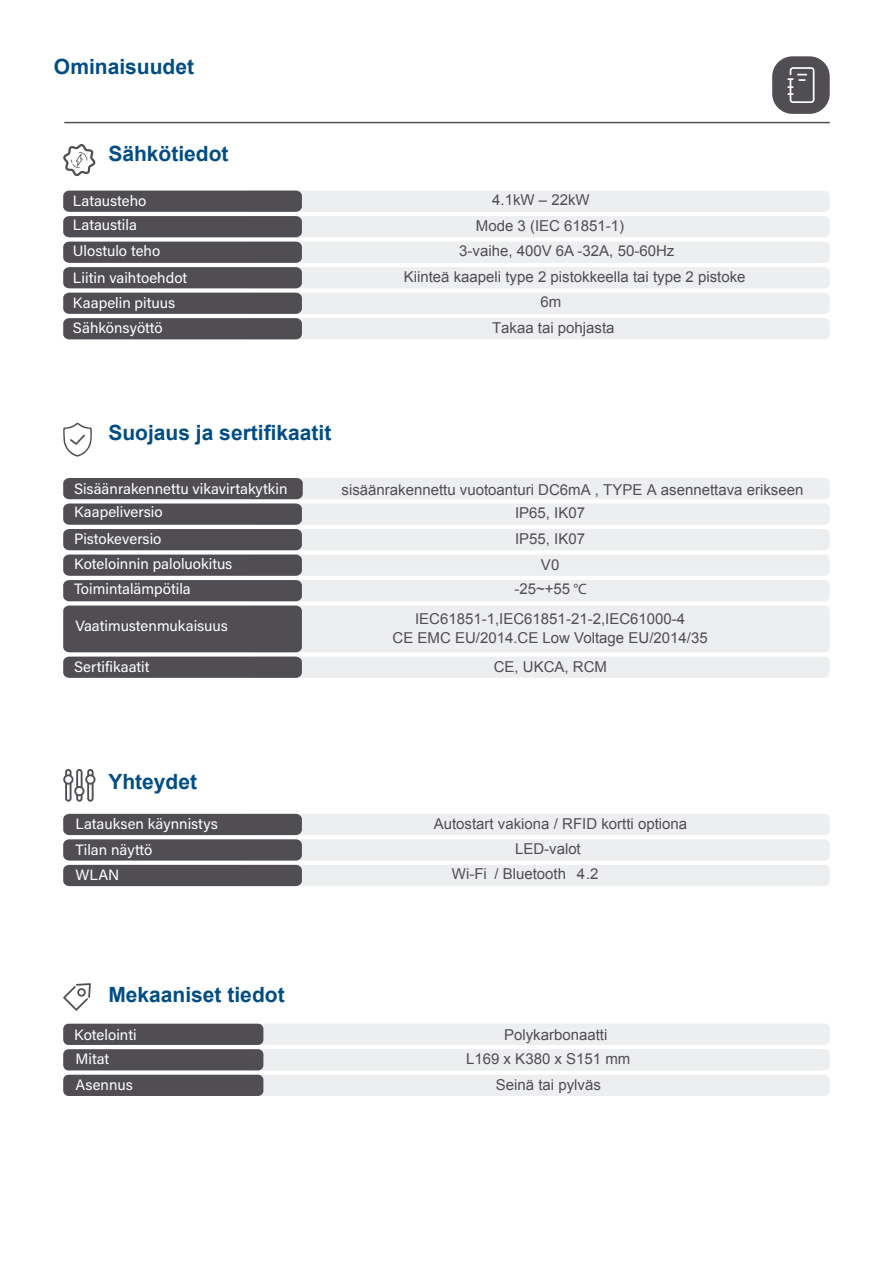
<style>
.page{position:relative;width:893px;height:1263px;background:#fff}
.page>*{position:absolute;margin:0;border:0;box-sizing:border-box;transform-origin:0 0}
.t1{font:700 21px "Arial";color:#004d85}
.t2{font:15px/26px "Arial";color:#504e53;text-align:center}
.t3{font:15px/25.5px "Acumin Variable Concept";color:#fff}
.s1{font-family:"Myriad Pro"}
</style>
<div class="page">
<div style="left:244px;top:191px;width:586px;height:21px;background:#edeeef;border-radius:5px"></div>
<div style="left:244px;top:216px;width:586px;height:21px;background:#edeeef;border-radius:5px"></div>
<div style="left:244px;top:242px;width:586px;height:21px;background:#edeeef;border-radius:5px"></div>
<div style="left:244px;top:267px;width:586px;height:21px;background:#edeeef;border-radius:5px"></div>
<div style="left:244px;top:293px;width:586px;height:21px;background:#edeeef;border-radius:5px"></div>
<div style="left:244px;top:318px;width:586px;height:21px;background:#edeeef;border-radius:5px"></div>
<svg style="left:63px;top:144px;width:32px;height:32px"></svg>
<svg style="left:63px;top:191px;width:239px;height:148px;background:#69686c"></svg>
<div style="left:248px;top:478px;width:582px;height:21px;background:#edeeef;border-radius:5px"></div>
<div style="left:248px;top:503px;width:582px;height:22px;background:#edeeef;border-radius:5px"></div>
<div style="left:248px;top:529px;width:582px;height:21px;background:#edeeef;border-radius:5px"></div>
<div style="left:248px;top:554px;width:582px;height:22px;background:#edeeef;border-radius:5px"></div>
<div style="left:248px;top:580px;width:582px;height:21px;background:#edeeef;border-radius:5px"></div>
<div style="left:248px;top:605px;width:582px;height:47px;background:#edeeef;border-radius:5px"></div>
<div style="left:248px;top:657px;width:582px;height:21px;background:#edeeef;border-radius:5px"></div>
<svg style="left:63px;top:423px;width:29px;height:34px"></svg>
<svg style="left:63px;top:478px;width:240px;height:200px;background:#69686c"></svg>
<div style="left:240px;top:814px;width:590px;height:21px;background:#edeeef;border-radius:5px"></div>
<div style="left:240px;top:839px;width:590px;height:21px;background:#edeeef;border-radius:5px"></div>
<div style="left:240px;top:865px;width:590px;height:21px;background:#edeeef;border-radius:5px"></div>
<svg style="left:63px;top:769px;width:33px;height:33px"></svg>
<svg style="left:63px;top:814px;width:239px;height:72px;background:#656368"></svg>
<div style="left:249px;top:1024px;width:581px;height:21px;background:#edeeef;border-radius:5px"></div>
<div style="left:249px;top:1049px;width:581px;height:21px;background:#edeeef;border-radius:5px"></div>
<div style="left:249px;top:1075px;width:581px;height:21px;background:#edeeef;border-radius:5px"></div>
<div style="left:63px;top:1024px;width:200px;height:21px;background:#504e53;border-radius:5px"></div>
<div style="left:63px;top:1049px;width:200px;height:21px;background:#504e53;border-radius:5px"></div>
<div style="left:63px;top:1075px;width:200px;height:21px;background:#504e53;border-radius:5px"></div>
<svg style="left:63px;top:983px;width:28px;height:28px"></svg>
<div style="left:772px;top:56px;width:58px;height:58px;background:#504e53;border-radius:20px"></div>
<hr style="left:64px;top:122px;width:766px;height:1px;background:#504e53">
<svg style="left:787px;top:67px;width:27px;height:36px"></svg>
<h1 class="t1" style="left:54px;top:53px;width:142px">Ominaisuudet</h1>
<h1 class="t1" style="left:108px;top:139px;width:122px">Sähkötiedot</h1>
<p class="t3" style="left:73px;top:188px;width:75px;line-height:24.2px">Latausteho<br>Lataustila</p>
<p class="t3" style="left:73px;top:238px;width:116px">Ulostulo teho<br>Liitin vaihtoehdot<br>Kaapelin pituus<br>Sähkönsyöttö</p>
<p class="t2" style="left:492px;top:187px;width:99px">4.1kW – 22kW</p>
<p class="t2" style="left:476px;top:212px;width:150px">Mode 3 (IEC 61851-1)</p>
<p class="t2" style="left:459px;top:238px;width:217px">3-vaihe, 400V 6A -32A, 50-60Hz</p>
<p class="t2" style="left:404px;top:264px;width:343px">Kiinteä kaapeli type 2 pistokkeella tai type 2 pistoke</p>
<p class="t2" style="left:540px;top:289px;width:22px">6m</p>
<p class="t2" style="left:492px;top:314px;width:124px">Takaa tai pohjasta</p>
<h1 class="t1" style="left:108px;top:419px;width:224px">Suojaus ja sertifikaatit</h1>
<p class="t3" style="left:74px;top:476px;width:215px;line-height:23.1px">Sisäänrakennettu vikavirtakytkin<br>Kaapeliversio</p>
<p class="t3" style="left:74px;top:526px;width:160px;line-height:24.9px">Pistokeversio<br>Koteloinnin paloluokitus<br>Toimintalämpötila</p>
<p class="t3" style="left:75px;top:612px;width:154px">Vaatimustenmukaisuus</p>
<p class="t3" style="left:74px;top:653px;width:77px">Sertifikaatit</p>
<p class="t2" style="left:341px;top:477px;width:463px">sisäänrakennettu vuotoanturi DC6mA , TYPE A asennettava erikseen</p>
<p class="t2" style="left:515px;top:500px;width:72px">IP65, IK07<br>IP55, IK07<br>V0</p>
<p class="t2" style="left:514px;top:575px;width:74px">-25~+55 <span class="s1">°C</span></p>
<p class="t2" style="left:392px;top:609px;width:317px;line-height:19.2px">IEC61851-1,IEC61851-21-2,IEC61000-4<br>CE EMC EU/2014.CE Low Voltage EU/2014/35</p>
<p class="t2" style="left:494px;top:653px;width:115px">CE, UKCA, RCM</p>
<h1 class="t1" style="left:108px;top:767px;width:90px">Yhteydet</h1>
<p class="t3" style="left:75px;top:809px;width:144px;line-height:26.5px">Latauksen käynnistys<br>Tilan näyttö</p>
<p class="t3" style="left:75px;top:862px;width:45px">WLAN</p>
<p class="t2" style="left:434px;top:810px;width:255px">Autostart vakiona / RFID kortti optiona</p>
<p class="t2" style="left:515px;top:836px;width:67px">LED-valot</p>
<p class="t2" style="left:452px;top:861px;width:148px">Wi-Fi / Bluetooth 4.2</p>
<h1 class="t1" style="left:108px;top:981px;width:178px">Mekaaniset tiedot</h1>
<p class="t3" style="left:74px;top:1022px;width:64px;line-height:24.2px">Kotelointi<br>Mitat</p>
<p class="t3" style="left:75px;top:1072px;width:59px">Asennus</p>
<p class="t2" style="left:504px;top:1022px;width:105px">Polykarbonaatti</p>
<p class="t2" style="left:496px;top:1072px;width:107px">Seinä tai pylväs</p>
<p class="t2" style="left:466px;top:1046px;width:166px">L169 x K380 x S151 mm</p>
</div>
